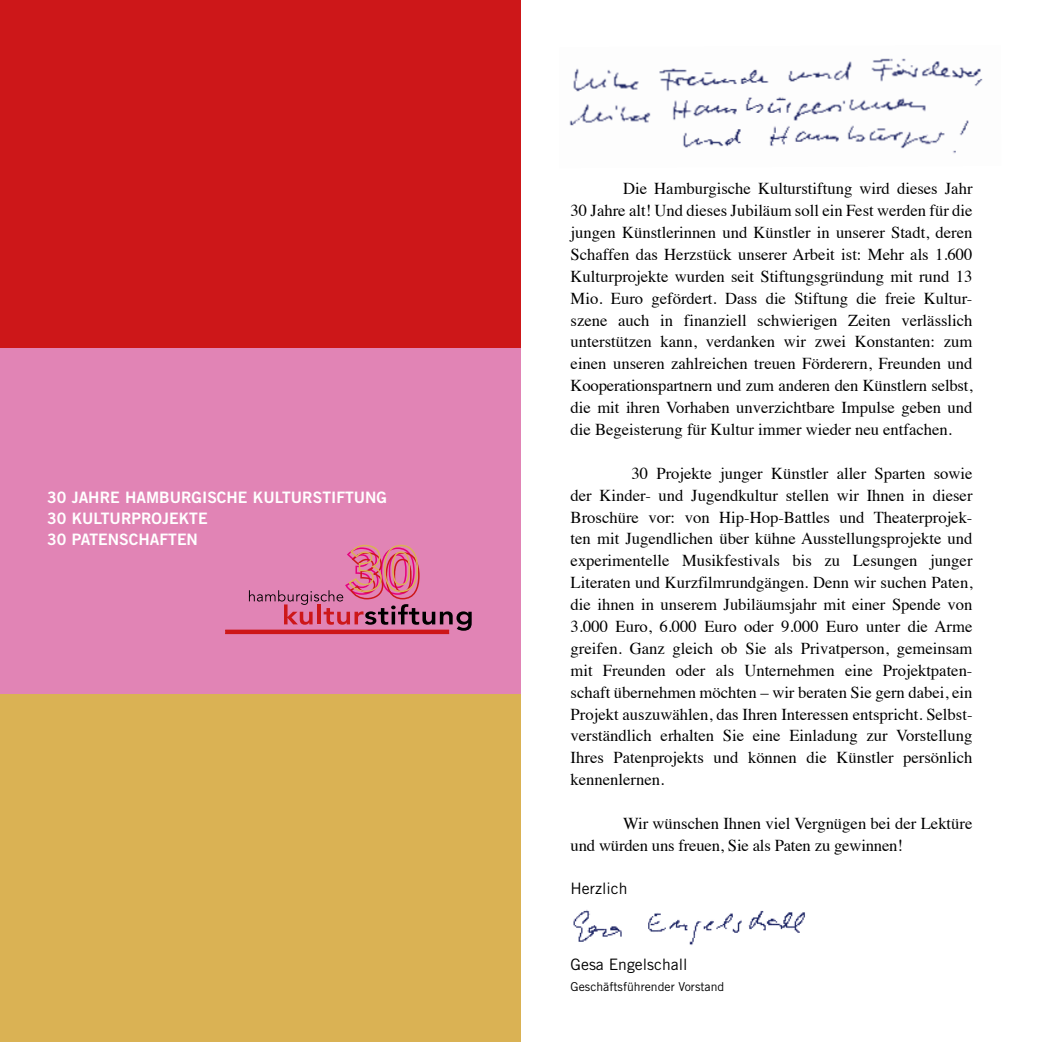
<style>
.page{position:relative;width:1042px;height:1042px;background:#fff}
.page>*{position:absolute;margin:0;border:0;box-sizing:border-box;transform-origin:0 0}
.t1{font:16.62px/21.9px "Times";color:#000;text-align:justify}
.t2{font:15.75px/21px "Trade Gothic Bold Two";color:#fff}
.t3{font:15.75px "Trade Gothic";color:#000}
.t4{font:12.25px "Trade Gothic";color:#000}
</style>
<div class="page">
<div style="left:0;top:347px;width:521px;height:347px;background:#e184b5"></div>
<div style="left:0;top:694px;width:521px;height:348px;background:#dab254"></div>
<div style="left:0;top:0;width:521px;height:347px;background:#cd1719"></div>
<hr style="left:225px;top:630px;width:224px;height:4px;background:#cd1719">
<svg style="left:249px;top:545px;width:223px;height:86px"></svg>
<img style="left:573px;top:910px;width:232px;height:35px">
<img style="left:569px;top:58px;width:414px;height:96px">
<p class="t2" style="left:47px;top:486px;width:341px">30 JAHRE HAMBURGISCHE KULTURSTIFTUNG<br>30 KULTURPROJEKTE<br>30 PATENSCHAFTEN</p>
<p class="t1" style="left:570px;top:176px;width:403px;text-indent:53px">Die Hamburgische Kulturstiftung wird dieses Jahr 30 Jahre alt! Und dieses Jubiläum soll ein Fest werden für die jungen Künstlerinnen und Künstler in unserer Stadt, deren Schaffen das Herzstück unserer Arbeit ist: Mehr als 1.600<br>Kulturprojekte wurden seit Stiftungsgründung mit rund 13<br>Mio. Euro gefördert. Dass die Stiftung die freie Kultur&shy;szene auch in finanziell schwierigen Zeiten verlässlich unterstützen kann, verdanken wir zwei Konstanten: zum einen unseren zahlreichen treuen Förderern, Freunden und Kooperationspartnern und zum anderen den Künstlern selbst, die mit ihren Vorhaben unverzichtbare Impulse geben und die Begeisterung für Kultur immer wieder neu entfachen.</p>
<p class="t1" style="left:570px;top:461px;width:403px;text-indent:61px">30 Projekte junger Künstler aller Sparten sowie der Kinder- und Jugendkultur stellen wir Ihnen in dieser Broschüre vor: von Hip-Hop-Battles und Theaterprojek&shy;ten mit Jugendlichen über kühne Ausstellungsprojekte und experimentelle Musikfestivals bis zu Lesungen junger Literaten und Kurzfilmrundgängen. Denn wir suchen Paten, die ihnen in unserem Jubiläumsjahr mit einer Spende von 3.000 Euro, 6.000 Euro oder 9.000 Euro unter die Arme greifen. Ganz gleich ob Sie als Privatperson, gemeinsam mit Freunden oder als Unternehmen eine Projektpaten&shy;schaft übernehmen möchten – wir beraten Sie gern dabei, ein Projekt auszuwählen, das Ihren Interessen entspricht. Selbst&shy;verständlich erhalten Sie eine Einladung zur Vorstellung Ihres Patenprojekts und können die Künstler persönlich kennenlernen.</p>
<p class="t1" style="left:570px;top:811px;width:403px;text-indent:53px">Wir wünschen Ihnen viel Vergnügen bei der Lektüre und würden uns freuen, Sie als Paten zu gewinnen!</p>
<p class="t3" style="left:570px;top:879px;width:58px">Herzlich</p>
<p class="t3" style="left:570px;top:955px;width:118px">Gesa Engelschall</p>
<p class="t4" style="left:570px;top:979px;width:155px">Geschäftsführender Vorstand</p>
</div>
